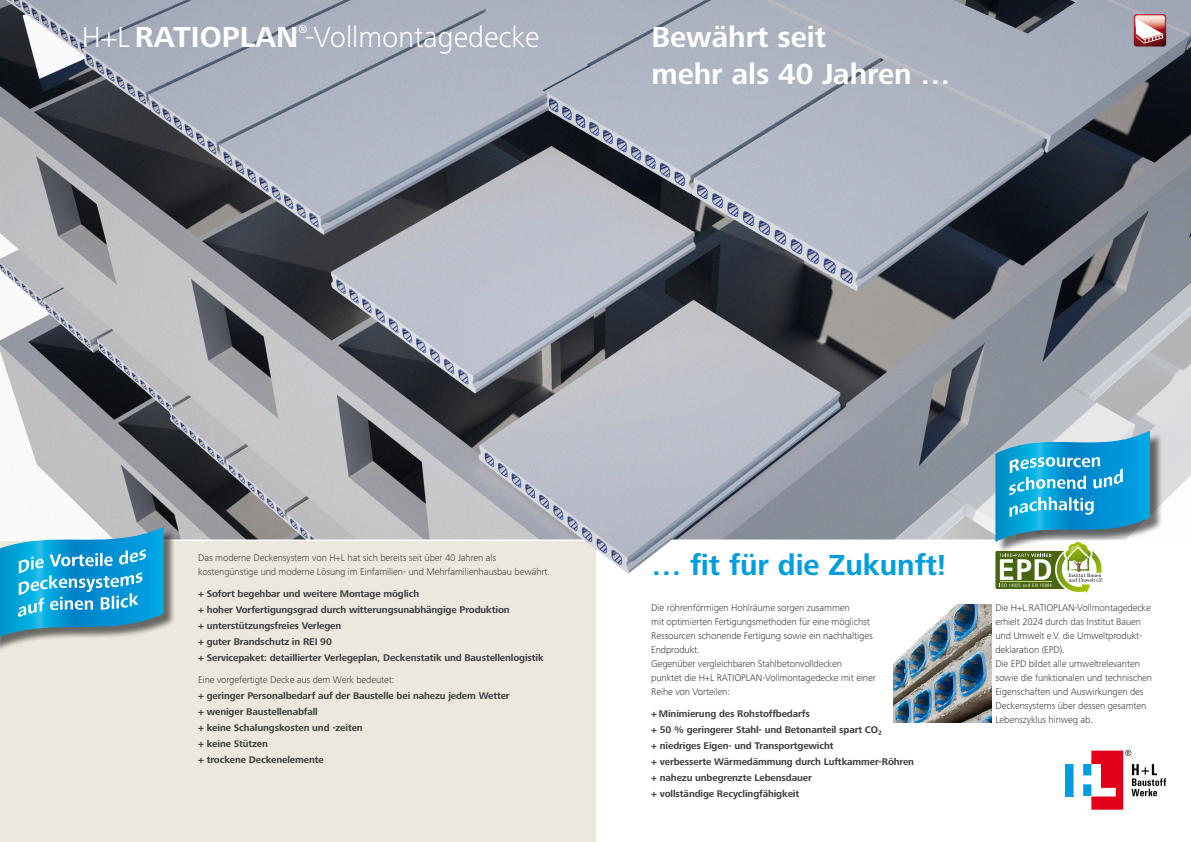
<style>
.page{position:relative;width:1191px;height:842px;background:#fff}
.page>*{position:absolute;margin:0;border:0;box-sizing:border-box;transform-origin:0 0}
.t1{font:300 30px "Frutiger Next LTW1 G";color:#fff}
.t2{font:700 30px/37.5px "Frutiger Next LTW1 G";color:#fff}
.t3{font:700 30px "Frutiger Next LTW1 G";color:#009ee0}
.t4{font:700 11.7px "Frutiger Next LTW1 G";color:#fff}
.t5{font:300 10px/14px "Frutiger Next LTW1 G";letter-spacing:-.01em;color:#3e3d40}
.t6{font:700 10px/16px "Frutiger Next LTW1 G";letter-spacing:-.01em;color:#3e3d40}
.s1{font-weight:700}
</style>
<div class="page">
<div style="left:0;top:542px;width:595px;height:300px;background:#ece8dd"></div>
<img style="left:0;top:0;width:1191px;height:574px">
<div style="left:1065px;top:764px;width:8px;height:32px;background:#009ee0"></div>
<svg style="left:1073px;top:750px;width:93px;height:60px"></svg>
<img style="left:1133px;top:14px;width:33px;height:33px">
<svg style="left:1135px;top:18px;width:28px;height:26px"></svg>
<svg style="left:878px;top:216px;width:313px;height:410px"></svg>
<img style="left:893px;top:604px;width:98px;height:119px">
<div style="left:0;top:529px;width:176px;height:123px;background:#000;opacity:.55"></div>
<svg style="left:0;top:527px;width:163px;height:112px"></svg>
<div style="left:997px;top:433px;width:165px;height:121px;background:#000;opacity:.55"></div>
<svg style="left:995px;top:431px;width:155px;height:162px"></svg>
<h1 class="t1" style="left:82px;top:20px;width:459px">H+L <span class="s1">RATIOPLAN</span> -Vollmontagedecke</h1>
<p class="t4" style="left:298px;top:22px;width:10px">®</p>
<h1 class="t2" style="left:651px;top:19px;width:301px">Bewährt seit<br>mehr als 40 Jahren …</h1>
<p class="t5" style="left:198px;top:551px;width:353px">Das moderne Deckensystem von H+L hat sich bereits seit über 40 Jahren als kostengünstige und moderne Lösung im Einfamilien- und Mehrfamilienhausbau bewährt.</p>
<p class="t6" style="left:198px;top:586px;width:347px">+ Sofort begehbar und weitere Montage möglich<br>+ hoher Vorfertigungsgrad durch witterungsunabhängige Produktion<br>+ unterstützungsfreies Verlegen<br>+ guter Brandschutz in REI 90<br>+ Servicepaket: detaillierter Verlegeplan, Deckenstatik und Baustellenlogistik</p>
<p class="t5" style="left:198px;top:673px;width:198px">Eine vorgefertigte Decke aus dem Werk bedeutet:</p>
<p class="t6" style="left:198px;top:688px;width:313px">+ geringer Personalbedarf auf der Baustelle bei nahezu jedem Wetter + weniger Baustellenabfall<br>+ keine Schalungskosten und -zeiten<br>+ keine Stützen<br>+ trockene Deckenelemente</p>
<h1 class="t3" style="left:651px;top:548px;width:296px">… fit für die Zukunft!</h1>
<p class="t5" style="left:651px;top:600px;width:226px">Die röhrenförmigen Hohlräume sorgen zusammen<br>mit optimierten Fertigungsmethoden für eine möglichst Ressourcen schonende Fertigung sowie ein nachhaltiges Endprodukt.<br>Gegenüber vergleichbaren Stahlbetonvolldecken<br>punktet die H+L RATIOPLAN-Vollmontagedecke mit einer Reihe von Vorteilen:</p>
<p class="t6" style="left:651px;top:706px;width:264px">+ Minimierung des Rohstoffbedarfs<br>+ 50 % geringerer Stahl- und Betonanteil spart CO₂<br>+ niedriges Eigen- und Transportgewicht<br>+ verbesserte Wärmedämmung durch Luftkammer-Röhren + nahezu unbegrenzte Lebensdauer<br>+ vollständige Recyclingfähigkeit</p>
<p class="t5" style="left:995px;top:600px;width:158px">Die H+L RATIOPLAN-Vollmontagedecke erhielt 2024 durch das Institut Bauen und Umwelt e.V. die Umweltprodukt&shy;deklaration (EPD).<br>Die EPD bildet alle umweltrelevanten sowie die funktionalen und technischen Eigenschaften und Auswirkungen des Deckensystems über dessen gesamten Lebenszyklus hinweg ab.</p>
</div>
